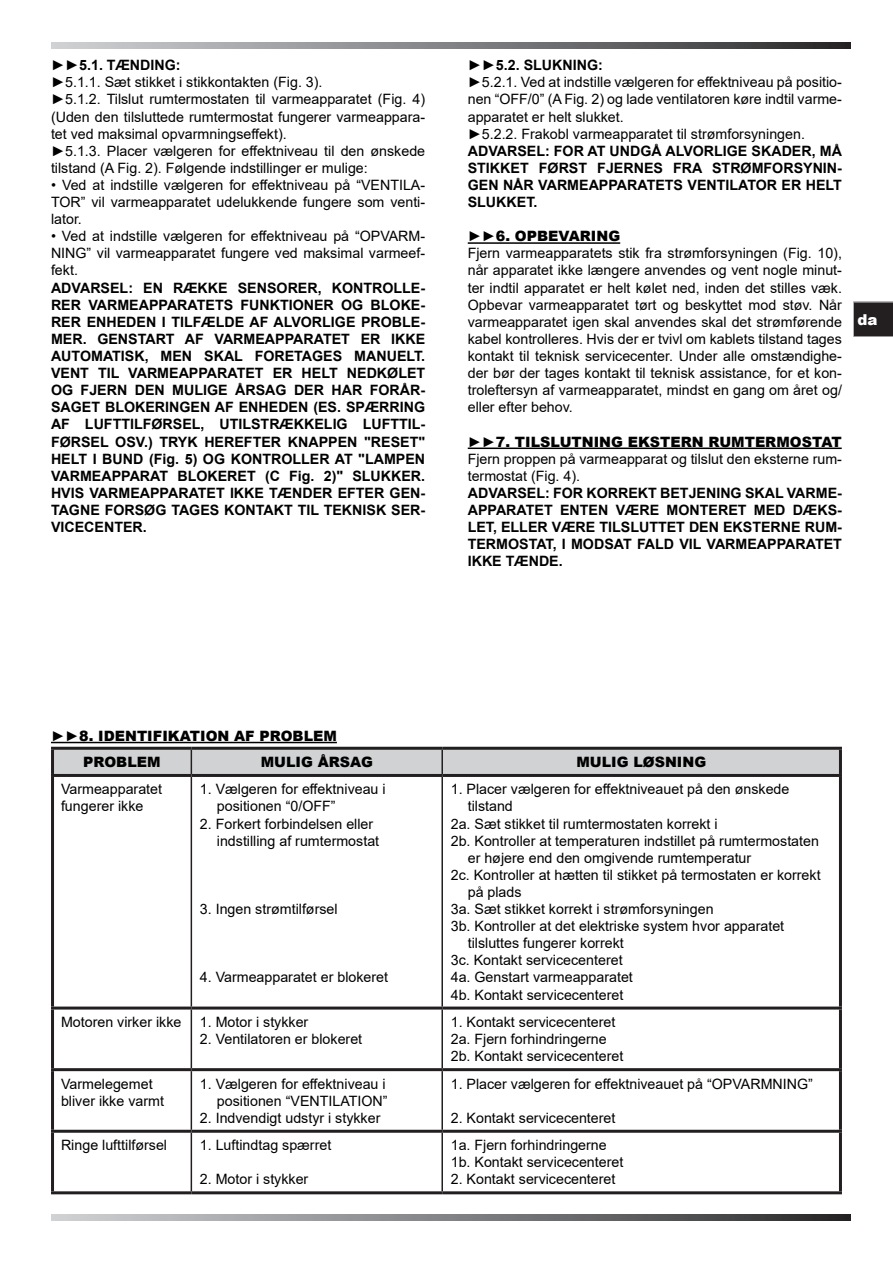
<style>
.page{position:relative;width:893px;height:1263px;background:#fff}
.page>*{position:absolute;margin:0;border:0;box-sizing:border-box;transform-origin:0 0}
.t1{font:900 15px "Arial";color:#fff}
.t2{font:14.25px/17.1px "Arial";color:#000}
.t3{font:700 14.25px/17.1px "Arial";color:#000;text-align:justify}
.t4{font:900 14.25px "Arial";color:#000}
.s1{font-weight:700}
</style>
<div class="page">
<div style="left:853px;top:302px;width:40px;height:35px;background:#231f20"></div>
<hr style="left:853px;top:302px;width:1px;height:34px;background:#fff">
<hr style="left:853px;top:336px;width:40px;height:1px;background:#fff">
<svg style="left:51px;top:1214px;width:799px;height:6px;background:#7f8082"></svg>
<svg style="left:51px;top:43px;width:799px;height:6px;background:#7f8082"></svg>
<hr style="left:468px;top:242px;width:152px;height:2px;background:#000">
<hr style="left:468px;top:447px;width:374px;height:2px;background:#000">
<hr style="left:51px;top:742px;width:286px;height:1px;background:#000">
<div style="left:54px;top:750px;width:785px;height:24px;background:#d1d2d4"></div>
<hr style="left:441px;top:750px;width:2px;height:24px;background:#231f20">
<hr style="left:191px;top:777px;width:1px;height:229px;background:#231f20">
<hr style="left:441px;top:777px;width:2px;height:229px;background:#231f20">
<hr style="left:191px;top:1009px;width:1px;height:59px;background:#231f20">
<hr style="left:441px;top:1009px;width:2px;height:59px;background:#231f20">
<hr style="left:191px;top:1071px;width:1px;height:59px;background:#231f20">
<hr style="left:441px;top:1071px;width:2px;height:59px;background:#231f20">
<hr style="left:191px;top:1133px;width:1px;height:58px;background:#231f20">
<hr style="left:441px;top:1133px;width:2px;height:58px;background:#231f20">
<hr style="left:51px;top:747px;width:140px;height:3px;background:#231f20">
<hr style="left:51px;top:750px;width:3px;height:24px;background:#231f20">
<hr style="left:191px;top:747px;width:251px;height:3px;background:#231f20">
<hr style="left:442px;top:747px;width:400px;height:3px;background:#231f20">
<hr style="left:839px;top:750px;width:3px;height:24px;background:#231f20">
<hr style="left:51px;top:774px;width:140px;height:3px;background:#231f20">
<hr style="left:51px;top:777px;width:3px;height:229px;background:#231f20">
<hr style="left:191px;top:774px;width:251px;height:3px;background:#231f20">
<hr style="left:442px;top:774px;width:400px;height:3px;background:#231f20">
<hr style="left:839px;top:777px;width:3px;height:229px;background:#231f20">
<hr style="left:51px;top:1006px;width:140px;height:3px;background:#231f20">
<hr style="left:51px;top:1009px;width:3px;height:59px;background:#231f20">
<hr style="left:191px;top:1006px;width:251px;height:3px;background:#231f20">
<hr style="left:442px;top:1006px;width:400px;height:3px;background:#231f20">
<hr style="left:839px;top:1009px;width:3px;height:59px;background:#231f20">
<hr style="left:51px;top:1068px;width:140px;height:3px;background:#231f20">
<hr style="left:51px;top:1071px;width:3px;height:59px;background:#231f20">
<hr style="left:191px;top:1068px;width:251px;height:3px;background:#231f20">
<hr style="left:442px;top:1068px;width:400px;height:3px;background:#231f20">
<hr style="left:839px;top:1071px;width:3px;height:59px;background:#231f20">
<hr style="left:51px;top:1130px;width:140px;height:3px;background:#231f20">
<hr style="left:51px;top:1133px;width:3px;height:58px;background:#231f20">
<hr style="left:191px;top:1130px;width:251px;height:3px;background:#231f20">
<hr style="left:442px;top:1130px;width:400px;height:3px;background:#231f20">
<hr style="left:839px;top:1133px;width:3px;height:58px;background:#231f20">
<hr style="left:51px;top:1191px;width:140px;height:3px;background:#231f20">
<hr style="left:191px;top:1191px;width:251px;height:3px;background:#231f20">
<hr style="left:442px;top:1191px;width:400px;height:3px;background:#231f20">
<p class="t3" style="left:51px;top:57px;width:131px">►►5.1. TÆNDING:</p>
<p class="t2" style="left:51px;top:74px;width:273px"><span class="s1">►</span>5.1.1. Sæt stikket i stikkontakten (Fig. 3).</p>
<p class="t2" style="left:51px;top:91px;width:376px;text-align:justify"><span class="s1">►</span>5.1.2. Tilslut rumtermostaten til varmeapparatet (Fig. 4) (Uden den tilsluttede rumtermostat fungerer varmeappara&shy;tet ved maksimal opvarmningseffekt).</p>
<p class="t2" style="left:51px;top:142px;width:376px"><span class="s1">►</span>5.1.3. Placer vælgeren for effektniveau til den ønskede tilstand (A Fig. 2). Følgende indstillinger er mulige:</p>
<p class="t2" style="left:51px;top:176px;width:376px;text-align:justify">• Ved at indstille vælgeren for effektniveau på “VENTILA-TOR” vil varmeapparatet udelukkende fungere som venti&shy;lator.</p>
<p class="t2" style="left:51px;top:228px;width:376px;text-align:justify">• Ved at indstille vælgeren for effektniveau på “OPVARM-NING” vil varmeapparatet fungere ved maksimal varmeef&shy;fekt.</p>
<p class="t3" style="left:51px;top:279px;width:376px">ADVARSEL: EN RÆKKE SENSORER, KONTROLLE-RER VARMEAPPARATETS FUNKTIONER OG BLOKE-RER ENHEDEN I TILFÆLDE AF ALVORLIGE PROBLE-MER. GENSTART AF VARMEAPPARATET ER IKKE AUTOMATISK, MEN SKAL FORETAGES MANUELT.<br>VENT TIL VARMEAPPARATET ER HELT NEDKØLET OG FJERN DEN MULIGE ÅRSAG DER HAR FORÅR-SAGET BLOKERINGEN AF ENHEDEN (ES. SPÆRRING AF LUFTTILFØRSEL, UTILSTRÆKKELIG LUFTTIL-FØRSEL OSV.) TRYK HEREFTER KNAPPEN "RESET" HELT I BUND (Fig. 5) OG KONTROLLER AT "LAMPEN VARMEAPPARAT BLOKERET (C Fig. 2)" SLUKKER.<br>HVIS VARMEAPPARATET IKKE TÆNDER EFTER GEN-TAGNE FORSØG TAGES KONTAKT TIL TEKNISK SER-VICECENTER.</p>
<p class="t3" style="left:468px;top:57px;width:137px">►►5.2. SLUKNING:</p>
<p class="t2" style="left:468px;top:74px;width:376px;text-align:justify"><span class="s1">►</span>5.2.1. Ved at indstille vælgeren for effektniveau på positio&shy;nen “OFF/0” (A Fig. 2) og lade ventilatoren køre indtil varme&shy;apparatet er helt slukket.</p>
<p class="t2" style="left:468px;top:125px;width:339px"><span class="s1">►</span>5.2.2. Frakobl varmeapparatet til strømforsyningen.</p>
<p class="t3" style="left:468px;top:142px;width:376px">ADVARSEL: FOR AT UNDGÅ ALVORLIGE SKADER, MÅ STIKKET FØRST FJERNES FRA STRØMFORSYNIN-GEN NÅR VARMEAPPARATETS VENTILATOR ER HELT SLUKKET.</p>
<p class="t4" style="left:468px;top:226px;width:154px">►►6. OPBEVARING</p>
<p class="t2" style="left:468px;top:245px;width:376px;text-align:justify">Fjern varmeapparatets stik fra strømforsyningen (Fig. 10), når apparatet ikke længere anvendes og vent nogle minut&shy;ter indtil apparatet er helt kølet ned, inden det stilles væk.<br>Opbevar varmeapparatet tørt og beskyttet mod støv. Når varmeapparatet igen skal anvendes skal det strømførende kabel kontrolleres. Hvis der er tvivl om kablets tilstand tages kontakt til teknisk servicecenter. Under alle omstændighe&shy;der bør der tages kontakt til teknisk assistance, for et kon&shy;troleftersyn af varmeapparatet, mindst en gang om året og/ eller efter behov.</p>
<p class="t4" style="left:468px;top:431px;width:375px">►►7. TILSLUTNING EKSTERN RUMTERMOSTAT</p>
<p class="t2" style="left:468px;top:450px;width:376px">Fjern proppen på varmeapparat og tilslut den eksterne rum&shy;termostat (Fig. 4).</p>
<p class="t3" style="left:468px;top:484px;width:376px">ADVARSEL: FOR KORREKT BETJENING SKAL VARME-APPARATET ENTEN VÆRE MONTERET MED DÆKS-LET, ELLER VÆRE TILSLUTTET DEN EKSTERNE RUM-TERMOSTAT, I MODSAT FALD VIL VARMEAPPARATET IKKE TÆNDE.</p>
<p class="t1" style="left:857px;top:309px;width:22px">da</p>
<p class="t4" style="left:51px;top:725px;width:287px">►►8. IDENTIFIKATION AF PROBLEM</p>
<p class="t4" style="left:83px;top:751px;width:79px">PROBLEM</p>
<p class="t4" style="left:261px;top:751px;width:114px">MULIG ÅRSAG</p>
<p class="t4" style="left:576px;top:751px;width:131px">MULIG LØSNING</p>
<p class="t2" style="left:61px;top:781px;width:103px">Varmeapparatet fungerer ikke</p>
<p class="t2" style="left:217px;top:781px;width:170px;text-indent:-17px">1. Vælgeren for effektniveau i positionen “0/OFF”</p>
<p class="t2" style="left:217px;top:815px;width:164px;text-indent:-17px">2. Forkert forbindelsen eller indstilling af rumtermostat</p>
<p class="t2" style="left:468px;top:781px;width:323px;text-indent:-17px">1. Placer vælgeren for effektniveauet på den ønskede tilstand</p>
<p class="t2" style="left:451px;top:815px;width:268px">2a. Sæt stikket til rumtermostaten korrekt i</p>
<p class="t2" style="left:468px;top:832px;width:353px;text-indent:-17px">2b. Kontroller at temperaturen indstillet på rumtermostaten er højere end den omgivende rumtemperatur</p>
<p class="t2" style="left:468px;top:866px;width:354px;text-indent:-17px">2c. Kontroller at hætten til stikket på termostaten er korrekt på plads</p>
<p class="t2" style="left:451px;top:900px;width:264px">3a. Sæt stikket korrekt i strømforsyningen</p>
<p class="t2" style="left:468px;top:917px;width:318px;text-indent:-17px">3b. Kontroller at det elektriske system hvor apparatet tilsluttes fungerer korrekt</p>
<p class="t2" style="left:451px;top:952px;width:173px">3c. Kontakt servicecenteret</p>
<p class="t2" style="left:451px;top:969px;width:184px">4a. Genstart varmeapparatet</p>
<p class="t2" style="left:451px;top:986px;width:174px">4b. Kontakt servicecenteret</p>
<p class="t2" style="left:200px;top:900px;width:139px">3. Ingen strømtilførsel</p>
<p class="t2" style="left:200px;top:969px;width:190px">4. Varmeapparatet er blokeret</p>
<p class="t2" style="left:61px;top:1013px;width:122px">Motoren virker ikke</p>
<p class="t2" style="left:200px;top:1013px;width:110px">1. Motor i stykker</p>
<p class="t2" style="left:200px;top:1030px;width:164px">2. Ventilatoren er blokeret</p>
<p class="t2" style="left:61px;top:1075px;width:104px">Varmelegemet bliver ikke varmt</p>
<p class="t2" style="left:200px;top:1075px;width:189px;text-align:right">1. Vælgeren for effektniveau i positionen “VENTILATION”</p>
<p class="t2" style="left:200px;top:1109px;width:182px">2. Indvendigt udstyr i stykker</p>
<p class="t2" style="left:61px;top:1136px;width:108px">Ringe lufttilførsel</p>
<p class="t2" style="left:200px;top:1136px;width:133px">1. Luftindtag spærret</p>
<p class="t2" style="left:200px;top:1171px;width:110px">2. Motor i stykker</p>
<p class="t2" style="left:451px;top:1013px;width:166px">1. Kontakt servicecenteret</p>
<p class="t2" style="left:451px;top:1030px;width:158px">2a. Fjern forhindringerne</p>
<p class="t2" style="left:451px;top:1047px;width:174px">2b. Kontakt servicecenteret</p>
<p class="t2" style="left:451px;top:1075px;width:364px">1. Placer vælgeren for effektniveauet på “OPVARMNING”</p>
<p class="t2" style="left:451px;top:1109px;width:166px">2. Kontakt servicecenteret</p>
<p class="t2" style="left:451px;top:1136px;width:158px">1a. Fjern forhindringerne</p>
<p class="t2" style="left:451px;top:1153px;width:174px">1b. Kontakt servicecenteret</p>
<p class="t2" style="left:451px;top:1171px;width:166px">2. Kontakt servicecenteret</p>
</div>
